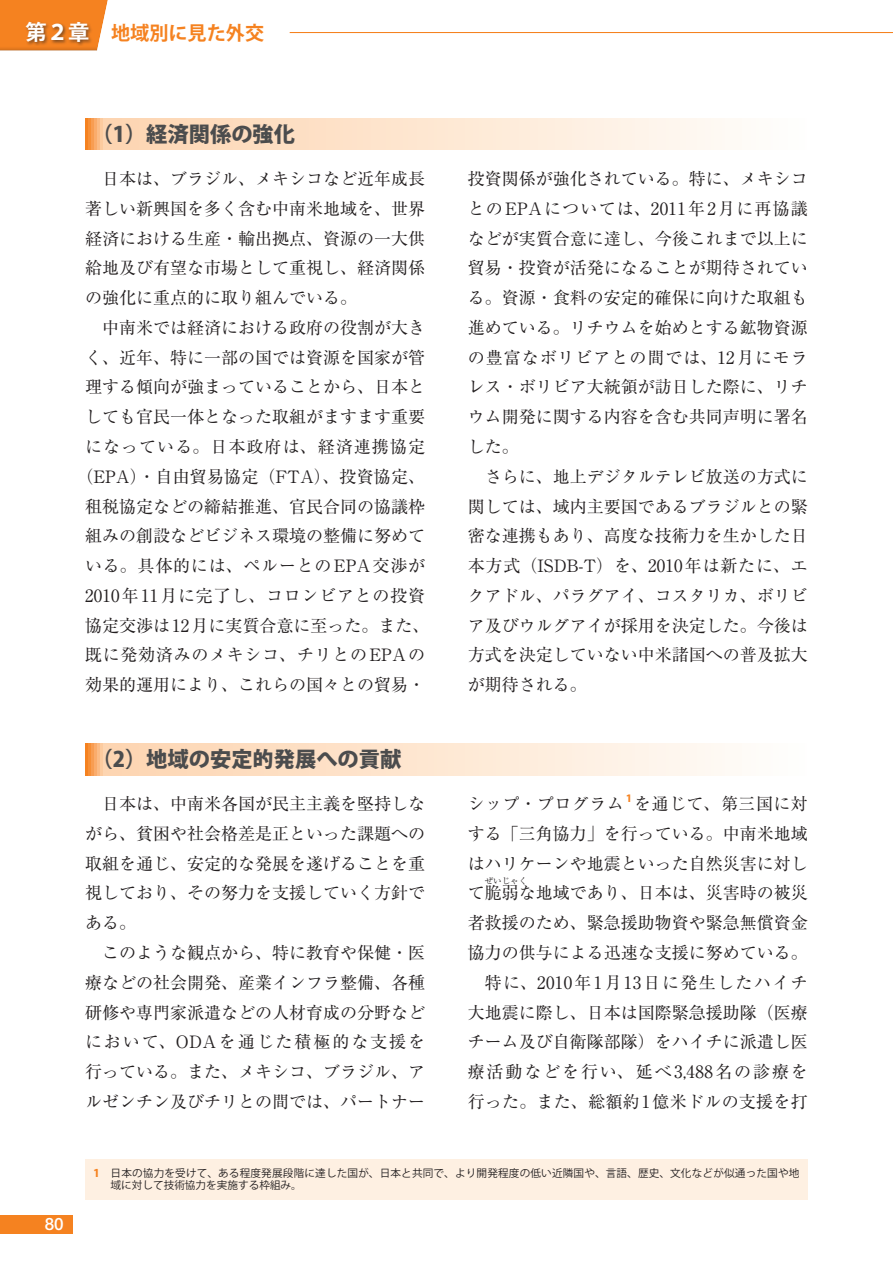
<style>
.page{position:relative;width:893px;height:1263px;background:#fff}
.page>*{position:absolute;margin:0;border:0;box-sizing:border-box;transform-origin:0 0}
.t1{font:800 21.3px "Koz Go Pro";color:#4b4c4d}
.t2{font:700 19.2px "Koz Go Pro";color:#f58220}
.t3{font:16.95px/29.7px "Ryumin Pro";color:#231f20;text-align:justify}
.t4{font:16.95px "Ryumin Pro";letter-spacing:.025em;color:#231f20}
.t5{font:500 16.95px "Helvetica Neue LT Std";color:#fff}
.t6{font:10.65px/12.8px "Koz Go Pro";letter-spacing:.015em;color:#231f20}
.t7{font:800 9.9px "Koz Go Pro";color:#f58220}
.t8{font:8.55px "Ryumin Pro";color:#231f20}
.s1{font-size:21.3px;color:#fff}
.s2{font-weight:800;color:#f58220}
</style>
<div class="page">
<div style="left:85px;top:118px;width:722px;height:32px;background:linear-gradient(to right,#fdcfa6,#fff)"></div>
<div style="left:85px;top:743px;width:722px;height:32px;background:linear-gradient(to right,#fdcfa6,#fff)"></div>
<div style="left:85px;top:1159px;width:723px;height:40px;background:#fef0e2"></div>
<div style="left:0;top:1215px;width:72px;height:19px;background:#f58220"></div>
<div style="left:0;top:0;width:113px;height:52px;background:#231f20;opacity:.6"></div>
<div style="left:24px;top:20px;width:68px;height:26px;background:#231f20;opacity:.6"></div>
<hr style="left:119px;top:32px;width:774px;height:1px;background:#f58220">
<div style="left:111px;top:22px;width:179px;height:21px;background:#fff"></div>
<p class="t2" style="left:26px;top:20px;width:240px"><span class="s1">第２章</span> 地域別に見た外交</p>
<p class="t1" style="left:91px;top:120px;width:205px">（1）経済関係の強化</p>
<p class="t3" style="left:85px;top:163px;width:342px;text-indent:17px">日本は、ブラジル、メキシコなど近年成長著しい新興国を多く含む中南米地域を、世界経済における生産・輸出拠点、資源の一大供給地及び有望な市場として重視し、経済関係の強化に重点的に取り組んでいる。</p>
<p class="t3" style="left:77px;top:312px;width:354px;text-align:right">中南米では経済における政府の役割が大き<br>く、近年、特に一部の国では資源を国家が管理する傾向が強まっていることから、日本としても官民一体となった取組がますます重要になっている。日本政府は、経済連携協定（EPA）・自由貿易協定（FTA）、投資協定、租税協定などの締結推進、官民合同の協議枠組みの創設などビジネス環境の整備に努めている。具体的には、ペルーとのEPA交渉が<br>2010年11月に完了し、コロンビアとの投資協定交渉は 12月に実質合意に至った。また、既に発効済みのメキシコ、チリとのEPAの効果的運用により、これらの国々との貿易・</p>
<p class="t1" style="left:91px;top:745px;width:311px">（2）地域の安定的発展への貢献</p>
<p class="t3" style="left:85px;top:788px;width:342px;text-indent:17px">日本は、中南米各国が民主主義を堅持しながら、貧困や社会格差是正といった課題への取組を通じ、安定的な発展を遂げることを重視しており、その努力を支援していく方針である。</p>
<p class="t3" style="left:85px;top:937px;width:342px;text-indent:17px">このような観点から、特に教育や保健・医療などの社会開発、産業インフラ整備、各種研修や専門家派遣などの人材育成の分野などにおいて、ODAを通じた積極的な支援を行っている。また、メキシコ、ブラジル、アルゼンチン及びチリとの間では、パートナー</p>
<p class="t3" style="left:468px;top:163px;width:342px">投資関係が強化されている。特に、メキシコとのEPAについては、2011年2月に再協議などが実質合意に達し、今後これまで以上に貿易・投資が活発になることが期待されている。資源・食料の安定的確保に向けた取組も進めている。リチウムを始めとする鉱物資源の豊富なボリビアとの間では、12月にモラレス・ボリビア大統領が訪日した際に、リチウム開発に関する内容を含む共同声明に署名した。</p>
<p class="t3" style="left:468px;top:460px;width:342px;text-indent:17px">さらに、地上デジタルテレビ放送の方式に関しては、域内主要国であるブラジルとの緊密な連携もあり、高度な技術力を生かした日本方式（ISDB-T）を、2010年は新たに、エクアドル、パラグアイ、コスタリカ、ボリビア及びウルグアイが採用を決定した。今後は方式を決定していない中米諸国への普及拡大が期待される。</p>
<p class="t4" style="left:468px;top:790px;width:158px">シップ・プログラム</p>
<p class="t7" style="left:626px;top:792px;width:7px">1</p>
<p class="t3" style="left:468px;top:788px;width:342px;text-indent:166px">を通じて、第三国に対する「三角協力」を行っている。中南米地域はハリケーンや地震といった自然災害に対して脆弱な地域であり、日本は、災害時の被災</p>
<p class="t8" style="left:485px;top:873px;width:44px">ぜいじゃく</p>
<p class="t3" style="left:468px;top:907px;width:342px;text-align:right">者救援のため、緊急援助物資や緊急無償資金協力の供与による迅速な支援に努めている。特に、2010年1月13日に発生したハイチ大地震に際し、日本は国際緊急援助隊（医療チーム及び自衛隊部隊）をハイチに派遣し医療活動などを行い、延べ3,488名の診療を行った。また、総額約 1億米ドルの支援を打</p>
<p class="t5" style="left:45px;top:1214px;width:20px">80</p>
<p class="t6" style="left:111px;top:1167px;width:690px;text-indent:-17px"><span class="s2">1</span> 日本の協力を受けて、ある程度発展段階に達した国が、日本と共同で、より開発程度の低い近隣国や、言語、歴史、文化などが似通った国や地域に対して技術協力を実施する枠組み。</p>
</div>
